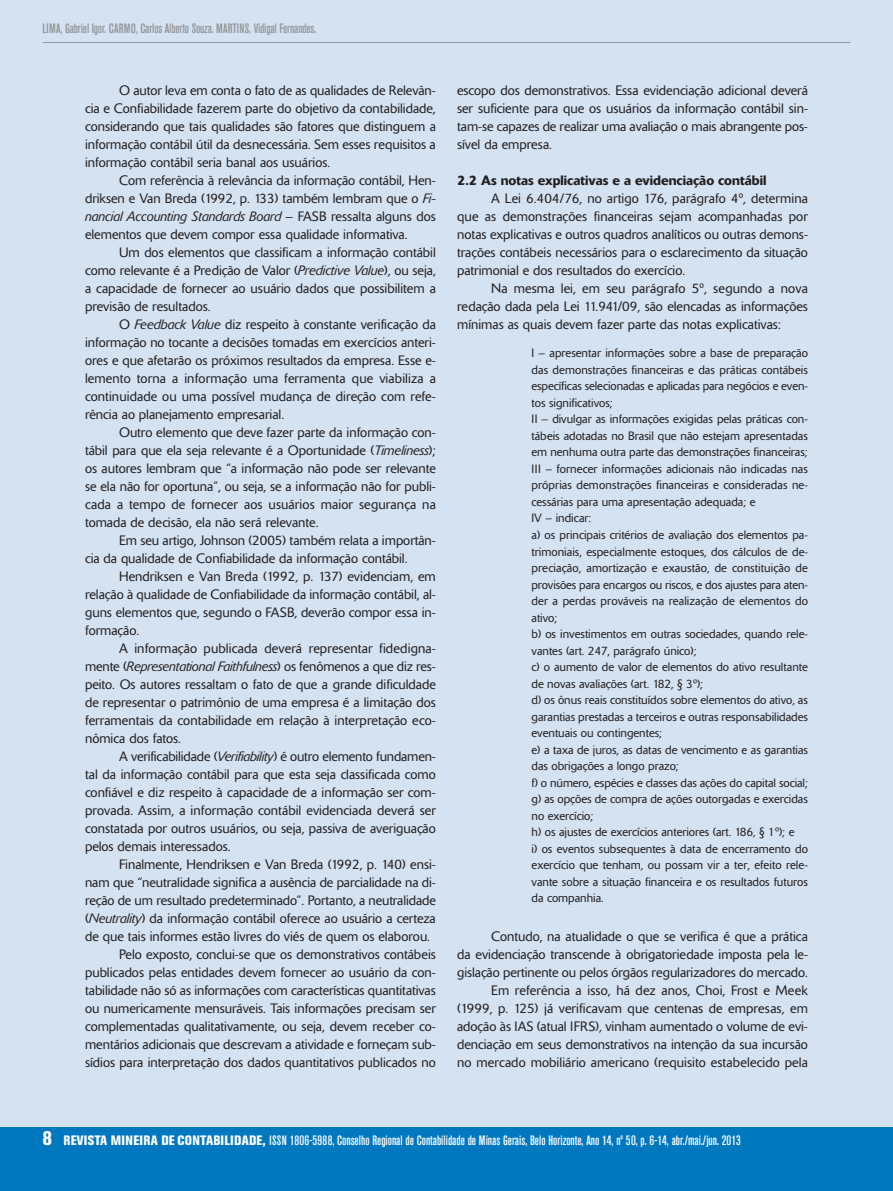
<style>
.page{position:relative;width:893px;height:1191px;background:#d4e2f2}
.page>*{position:absolute;margin:0;border:0;box-sizing:border-box;transform-origin:0 0}
.t1{font:300 13.5px/18px "Delta";color:#231f20;text-align:justify}
.t2{font:500 condensed 13.5px "Akzidenz Grotesk BE";color:#fff}
.t3{font:500 condensed 13.5px "Akzidenz Grotesk BE";letter-spacing:-.01em;color:#939598}
.t4{font:500 13.5px "Delta";color:#231f20}
.t5{font:300 12px/16.5px "Delta";color:#231f20}
.s1{font-style:italic}
.s2{font-weight:800;font-size:19.5px}
.s3{font-weight:800}
</style>
<div class="page">
<div style="left:0;top:1127px;width:893px;height:64px;background:#0078c0"></div>
<hr style="left:43px;top:42px;width:807px;height:1px;background:#939598">
<p class="t3" style="left:43px;top:23px;width:275px">LIMA, Gabriel Igor. CARMO, Carlos Alberto Souza. MARTINS, Vidigal Fernandes.</p>
<p class="t1" style="left:85px;top:82px;width:352px;text-indent:34px">O autor leva em conta o fato de as qualidades de Relevân&shy;cia e Confiabilidade fazerem parte do objetivo da contabilidade, considerando que tais qualidades são fatores que distinguem a informação contábil útil da desnecessária. Sem esses requisitos a informação contábil seria banal aos usuários.</p>
<p class="t1" style="left:85px;top:172px;width:352px;text-indent:34px">Com referência à relevância da informação contábil, Hen&shy;driksen e Van Breda (1992, p. 133) também lembram que o <span class="s1">Fi&shy;nancial Accounting Standards Board</span> – FASB ressalta alguns dos elementos que devem compor essa qualidade informativa.</p>
<p class="t1" style="left:85px;top:244px;width:352px;text-indent:34px">Um dos elementos que classificam a informação contábil como relevante é a Predição de Valor (<span class="s1">Predictive Value</span>), ou seja, a capacidade de fornecer ao usuário dados que possibilitem a previsão de resultados.</p>
<p class="t1" style="left:85px;top:316px;width:352px;text-indent:34px">O <span class="s1">Feedback Value</span> diz respeito à constante verificação da informação no tocante a decisões tomadas em exercícios anteri&shy;ores e que afetarão os próximos resultados da empresa. Esse e&shy;lemento torna a informação uma ferramenta que viabiliza a continuidade ou uma possível mudança de direção com refe&shy;rência ao planejamento empresarial.</p>
<p class="t1" style="left:85px;top:424px;width:352px;text-indent:34px">Outro elemento que deve fazer parte da informação con&shy;tábil para que ela seja relevante é a Oportunidade (<span class="s1">Timeliness</span>); os autores lembram que “a informação não pode ser relevante se ela não for oportuna”, ou seja, se a informação não for publi&shy;cada a tempo de fornecer aos usuários maior segurança na tomada de decisão, ela não será relevante.</p>
<p class="t1" style="left:85px;top:532px;width:352px;text-indent:34px">Em seu artigo, Johnson (2005) também relata a importân&shy;cia da qualidade de Confiabilidade da informação contábil.</p>
<p class="t1" style="left:85px;top:568px;width:352px;text-indent:34px">Hendriksen e Van Breda (1992, p. 137) evidenciam, em relação à qualidade de Confiabilidade da informação contábil, al&shy;guns elementos que, segundo o FASB, deverão compor essa in&shy;formação.</p>
<p class="t1" style="left:85px;top:640px;width:352px;text-indent:34px">A informação publicada deverá representar fidedigna&shy;mente (<span class="s1">Representational Faithfulness</span>) os fenômenos a que diz res&shy;peito. Os autores ressaltam o fato de que a grande dificuldade de representar o patrimônio de uma empresa é a limitação dos ferramentais da contabilidade em relação à interpretação eco&shy;nômica dos fatos.</p>
<p class="t1" style="left:85px;top:748px;width:352px;text-indent:34px">A verificabilidade (<span class="s1">Verifiability</span>) é outro elemento fundamen&shy;tal da informação contábil para que esta seja classificada como confiável e diz respeito à capacidade de a informação ser com&shy;provada. Assim, a informação contábil evidenciada deverá ser constatada por outros usuários, ou seja, passiva de averiguação pelos demais interessados.</p>
<p class="t1" style="left:119px;top:856px;width:318px">Finalmente, Hendriksen e Van Breda (1992, p. 140) ensi-</p>
<p class="t1" style="left:85px;top:874px;width:352px">nam que “neutralidade significa a ausência de parcialidade na di-</p>
<p class="t1" style="left:85px;top:892px;width:352px">reção de um resultado predeterminado”. Portanto, a neutralidade</p>
<p class="t1" style="left:85px;top:910px;width:352px">(<span class="s1">Neutrality</span>) da informação contábil oferece ao usuário a certeza</p>
<p class="t1" style="left:85px;top:928px;width:347px">de que tais informes estão livres do viés de quem os elaborou.</p>
<p class="t1" style="left:119px;top:946px;width:318px">Pelo exposto, conclui-se que os demonstrativos contábeis</p>
<p class="t1" style="left:85px;top:964px;width:352px">publicados pelas entidades devem fornecer ao usuário da con-</p>
<p class="t1" style="left:85px;top:982px;width:352px">tabilidade não só as informações com características quantitativas</p>
<p class="t1" style="left:85px;top:1000px;width:352px">ou numericamente mensuráveis. Tais informações precisam ser</p>
<p class="t1" style="left:85px;top:1018px;width:352px">complementadas qualitativamente, ou seja, devem receber co-</p>
<p class="t1" style="left:85px;top:1036px;width:352px">mentários adicionais que descrevam a atividade e forneçam sub-</p>
<p class="t1" style="left:85px;top:1054px;width:352px">sídios para interpretação dos dados quantitativos publicados no</p>
<p class="t1" style="left:457px;top:82px;width:352px">escopo dos demonstrativos. Essa evidenciação adicional deverá ser suficiente para que os usuários da informação contábil sin&shy;tam-se capazes de realizar uma avaliação o mais abrangente pos&shy;sível da empresa.</p>
<p class="t4" style="left:457px;top:175px;width:311px">2.2 As notas explicativas e a evidenciação contábil</p>
<p class="t1" style="left:457px;top:190px;width:352px;text-indent:34px">A Lei 6.404/76, no artigo 176, parágrafo 4º, determina que as demonstrações financeiras sejam acompanhadas por notas explicativas e outros quadros analíticos ou outras demons&shy;trações contábeis necessários para o esclarecimento da situação patrimonial e dos resultados do exercício.</p>
<p class="t1" style="left:457px;top:280px;width:352px;text-indent:34px">Na mesma lei, em seu parágrafo 5º, segundo a nova redação dada pela Lei 11.941/09, são elencadas as informações mínimas as quais devem fazer parte das notas explicativas:</p>
<p class="t5" style="left:531px;top:346px;width:278px">I – apresentar informações sobre a base de preparação das demonstrações financeiras e das práticas contábeis específicas selecionadas e aplicadas para negócios e even&shy;tos significativos;<br>II – divulgar as informações exigidas pelas práticas con&shy;tábeis adotadas no Brasil que não estejam apresentadas em nenhuma outra parte das demonstrações financeiras; III – fornecer informações adicionais não indicadas nas próprias demonstrações financeiras e consideradas ne&shy;cessárias para uma apresentação adequada; e<br>IV – indicar:<br>a) os principais critérios de avaliação dos elementos pa&shy;trimoniais, especialmente estoques, dos cálculos de de&shy;preciação, amortização e exaustão, de constituição de provisões para encargos ou riscos, e dos ajustes para aten&shy;der a perdas prováveis na realização de elementos do ativo;<br>b) os investimentos em outras sociedades, quando rele&shy;vantes (art. 247, parágrafo único);<br>c) o aumento de valor de elementos do ativo resultante de novas avaliações (art. 182, § 3º);<br>d) os ônus reais constituídos sobre elementos do ativo, as garantias prestadas a terceiros e outras responsabilidades eventuais ou contingentes;<br>e) a taxa de juros, as datas de vencimento e as garantias das obrigações a longo prazo;<br>f) o número, espécies e classes das ações do capital social; g) as opções de compra de ações outorgadas e exercidas no exercício;<br>h) os ajustes de exercícios anteriores (art. 186, § 1º); e<br>i) os eventos subsequentes à data de encerramento do exercício que tenham, ou possam vir a ter, efeito rele&shy;vante sobre a situação financeira e os resultados futuros da companhia.</p>
<p class="t1" style="left:457px;top:928px;width:352px;text-align:right">Contudo, na atualidade o que se verifica é que a prática<br>da evidenciação transcende à obrigatoriedade imposta pela le&shy;gislação pertinente ou pelos órgãos regularizadores do mercado.<br>Em referência a isso, há dez anos, Choi, Frost e Meek (1999, p. 125) já verificavam que centenas de empresas, em adoção às IAS (atual IFRS), vinham aumentado o volume de evi&shy;denciação em seus demonstrativos na intenção da sua incursão no mercado mobiliário americano (requisito estabelecido pela</p>
<p class="t2" style="left:43px;top:1135px;width:700px"><span class="s2">8</span> <span class="s3">REVISTA MINEIRA DE CONTABILIDADE,</span> ISSN 1806-5988, Conselho Regional de Contabilidade de Minas Gerais, Belo Horizonte, Ano 14, nº 50, p. 6-14, abr./mai./jun. 2013</p>
</div>
